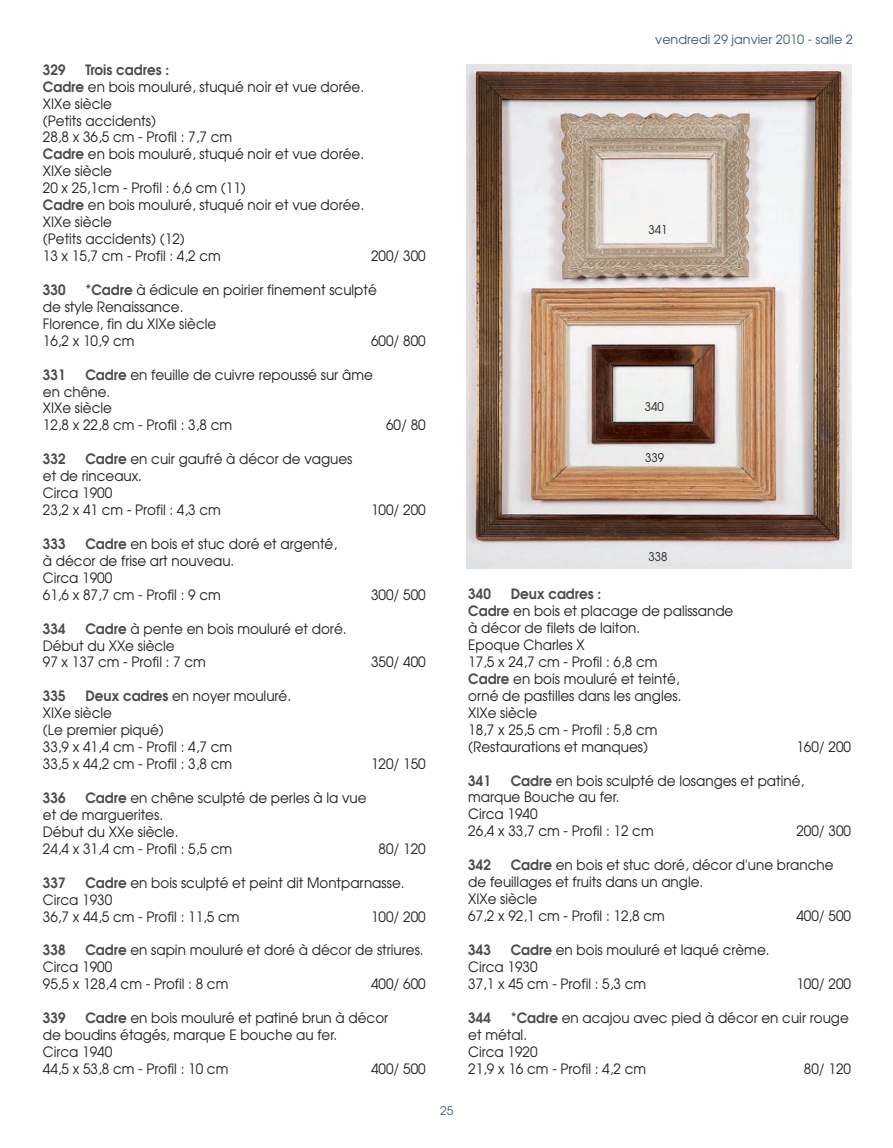
<style>
.page{position:relative;width:893px;height:1148px;background:#fff}
.page>*{position:absolute;margin:0;border:0;box-sizing:border-box;transform-origin:0 0}
.t1{font:14.25px/17px "Avant Garde";color:#231f20;scale:.95 1}
.t2{font:600 14.25px "Avant Garde";color:#4b4c4d;scale:.95 1}
.t3{font:12.75px "Avant Garde";color:#3f5f6e}
.t4{font:12px "Avant Garde";color:#231f20;scale:.95 1}
.t5{font:12px "Avant Garde";color:#3f5f6e}
.s1{font-weight:600;color:#4b4c4d}
</style>
<div class="page">
<img style="left:466px;top:64px;width:386px;height:505px">
<p class="t2" style="left:43px;top:61px;width:25px">329</p>
<p class="t1" style="left:43px;top:61px;width:340px;text-indent:43px"><span class="s1">Trois cadres :<br>Cadre</span> en bois mouluré, stuqué noir et vue dorée.<br>XIXe siècle<br>(Petits accidents)<br>28,8 x 36,5 cm - Profil : 7,7 cm<br><span class="s1">Cadre</span> en bois mouluré, stuqué noir et vue dorée.<br>XIXe siècle<br>20 x 25,1cm - Profil : 6,6 cm (11)<br><span class="s1">Cadre</span> en bois mouluré, stuqué noir et vue dorée.<br>XIXe siècle<br>(Petits accidents) (12)<br>13 x 15,7 cm - Profil : 4,2 cm</p>
<p class="t1" style="left:371px;top:247px;width:59px">200/ 300</p>
<p class="t1" style="left:43px;top:281px;width:353px;text-indent:43px"><span class="s1">*Cadre</span> à édicule en poirier finement sculpté de style Renaissance.<br>Florence, fin du XIXe siècle<br>16,2 x 10,9 cm</p>
<p class="t2" style="left:43px;top:281px;width:25px">330</p>
<p class="t1" style="left:371px;top:332px;width:59px">600/ 800</p>
<p class="t1" style="left:43px;top:366px;width:349px;text-indent:43px"><span class="s1">Cadre</span> en feuille de cuivre repoussé sur âme en chêne.<br>XIXe siècle<br>12,8 x 22,8 cm - Profil : 3,8 cm</p>
<p class="t2" style="left:43px;top:366px;width:25px">331</p>
<p class="t1" style="left:386px;top:417px;width:43px">60/ 80</p>
<p class="t1" style="left:43px;top:451px;width:327px;text-indent:43px"><span class="s1">Cadre</span> en cuir gaufré à décor de vagues et de rinceaux.<br>Circa 1900<br>23,2 x 41 cm - Profil : 4,3 cm</p>
<p class="t2" style="left:43px;top:451px;width:25px">332</p>
<p class="t1" style="left:43px;top:535px;width:311px;text-indent:43px"><span class="s1">Cadre</span> en bois et stuc doré et argenté, à décor de frise art nouveau.<br>Circa 1900<br>61,6 x 87,7 cm - Profil : 9 cm</p>
<p class="t2" style="left:43px;top:535px;width:25px">333</p>
<p class="t1" style="left:43px;top:620px;width:321px;text-indent:43px"><span class="s1">Cadre</span> à pente en bois mouluré et doré.<br>Début du XXe siècle<br>97 x 137 cm - Profil : 7 cm</p>
<p class="t2" style="left:43px;top:620px;width:25px">334</p>
<p class="t1" style="left:43px;top:688px;width:263px;text-indent:43px"><span class="s1">Deux cadres</span> en noyer mouluré.<br>XIXe siècle<br>(Le premier piqué)<br>33,9 x 41,4 cm - Profil : 4,7 cm<br>33,5 x 44,2 cm - Profil : 3,8 cm</p>
<p class="t2" style="left:43px;top:688px;width:25px">335</p>
<p class="t1" style="left:371px;top:501px;width:59px">100/ 200</p>
<p class="t1" style="left:371px;top:586px;width:59px">300/ 500</p>
<p class="t1" style="left:371px;top:654px;width:59px">350/ 400</p>
<p class="t1" style="left:371px;top:755px;width:59px">120/ 150</p>
<p class="t1" style="left:43px;top:789px;width:342px;text-indent:43px"><span class="s1">Cadre</span> en chêne sculpté de perles à la vue et de marguerites.<br>Début du XXe siècle.<br>24,4 x 31,4 cm - Profil : 5,5 cm</p>
<p class="t2" style="left:43px;top:789px;width:25px">336</p>
<p class="t1" style="left:378px;top:840px;width:51px">80/ 120</p>
<p class="t1" style="left:43px;top:874px;width:382px;text-indent:43px"><span class="s1">Cadre</span> en bois sculpté et peint dit Montparnasse.<br>Circa 1930<br>36,7 x 44,5 cm - Profil : 11,5 cm</p>
<p class="t2" style="left:43px;top:874px;width:25px">337</p>
<p class="t1" style="left:371px;top:908px;width:59px">100/ 200</p>
<p class="t1" style="left:43px;top:942px;width:402px;text-indent:43px"><span class="s1">Cadre</span> en sapin mouluré et doré à décor de striures.<br>Circa 1900<br>95,5 x 128,4 cm - Profil : 8 cm</p>
<p class="t2" style="left:43px;top:942px;width:25px">338</p>
<p class="t1" style="left:371px;top:975px;width:59px">400/ 600</p>
<p class="t1" style="left:43px;top:1009px;width:365px;text-indent:43px"><span class="s1">Cadre</span> en bois mouluré et patiné brun à décor de boudins étagés, marque E bouche au fer.<br>Circa 1940<br>44,5 x 53,8 cm - Profil : 10 cm</p>
<p class="t2" style="left:43px;top:1009px;width:25px">339</p>
<p class="t1" style="left:371px;top:1060px;width:59px">400/ 500</p>
<p class="t3" style="left:655px;top:32px;width:199px">vendredi 29 janvier 2010 - salle 2</p>
<p class="t4" style="left:648px;top:223px;width:21px">341</p>
<p class="t4" style="left:645px;top:399px;width:21px">340</p>
<p class="t4" style="left:645px;top:450px;width:21px">339</p>
<p class="t5" style="left:440px;top:1104px;width:15px">25</p>
<p class="t4" style="left:648px;top:550px;width:21px">338</p>
<p class="t2" style="left:468px;top:585px;width:25px">340</p>
<p class="t1" style="left:468px;top:585px;width:281px;text-indent:43px"><span class="s1">Deux cadres :<br>Cadre</span> en bois et placage de palissande à décor de filets de laiton.<br>Epoque Charles X<br>17,5 x 24,7 cm - Profil : 6,8 cm<br><span class="s1">Cadre</span> en bois mouluré et teinté,<br>orné de pastilles dans les angles.<br>XIXe siècle<br>18,7 x 25,5 cm - Profil : 5,8 cm (Restaurations et manques)</p>
<p class="t1" style="left:796px;top:738px;width:59px">160/ 200</p>
<p class="t1" style="left:468px;top:772px;width:355px;text-indent:43px"><span class="s1">Cadre</span> en bois sculpté de losanges et patiné, marque Bouche au fer.<br>Circa 1940<br>26,4 x 33,7 cm - Profil : 12 cm</p>
<p class="t2" style="left:468px;top:772px;width:25px">341</p>
<p class="t1" style="left:796px;top:823px;width:59px">200/ 300</p>
<p class="t1" style="left:468px;top:857px;width:386px;text-indent:43px"><span class="s1">Cadre</span> en bois et stuc doré, décor d'une branche de feuillages et fruits dans un angle.<br>XIXe siècle<br>67,2 x 92,1 cm - Profil : 12,8 cm</p>
<p class="t2" style="left:468px;top:857px;width:25px">342</p>
<p class="t1" style="left:796px;top:907px;width:59px">400/ 500</p>
<p class="t1" style="left:468px;top:941px;width:319px;text-indent:43px"><span class="s1">Cadre</span> en bois mouluré et laqué crème.<br>Circa 1930<br>37,1 x 45 cm - Profil : 5,3 cm</p>
<p class="t2" style="left:468px;top:941px;width:25px">343</p>
<p class="t1" style="left:796px;top:975px;width:59px">100/ 200</p>
<p class="t1" style="left:468px;top:1009px;width:402px;text-indent:43px"><span class="s1">*Cadre</span> en acajou avec pied à décor en cuir rouge et métal.<br>Circa 1920<br>21,9 x 16 cm - Profil : 4,2 cm</p>
<p class="t2" style="left:468px;top:1009px;width:25px">344</p>
<p class="t1" style="left:804px;top:1060px;width:51px">80/ 120</p>
</div>
